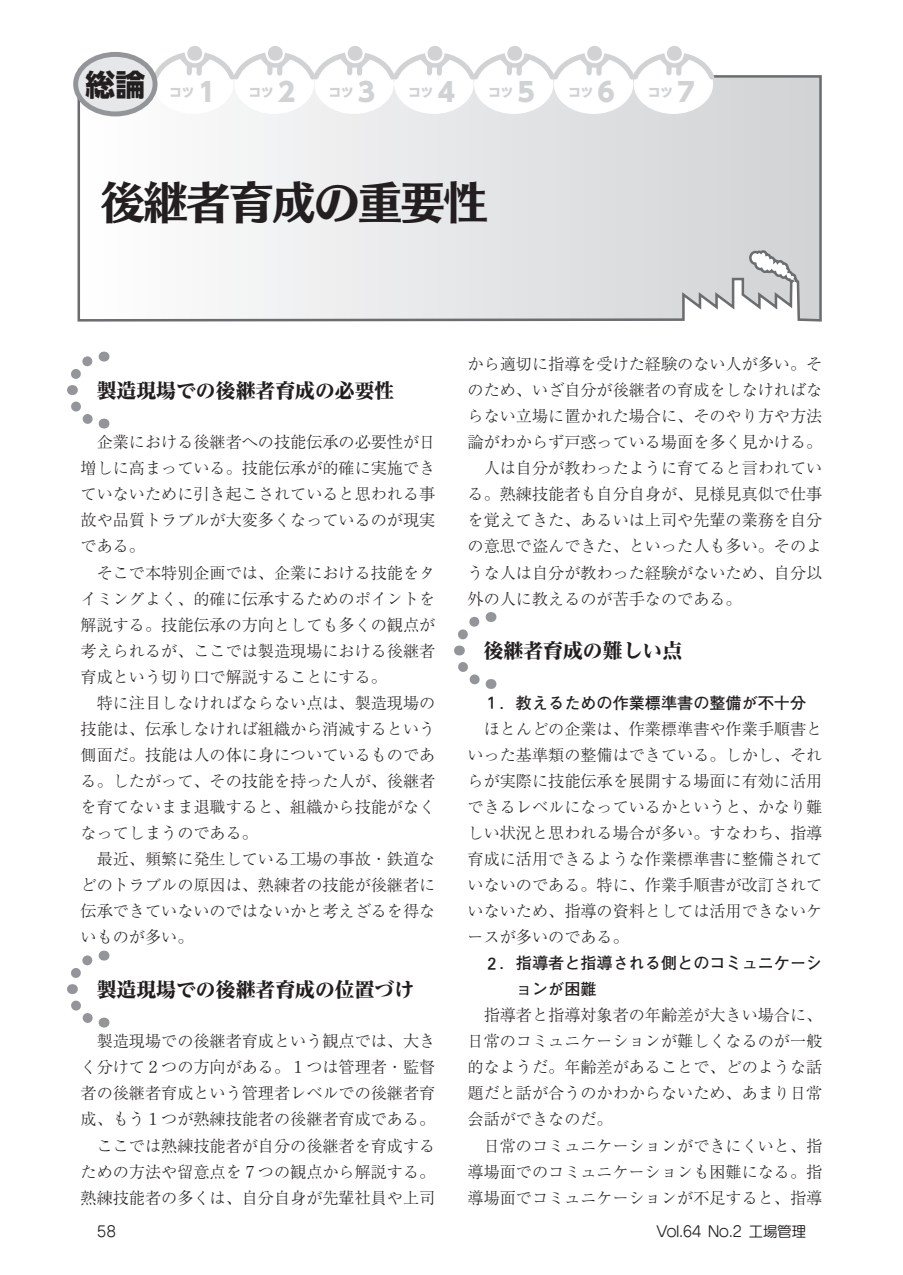
<style>
.page{position:relative;width:903px;height:1275px;background:#fff}
.page>*{position:absolute;margin:0;border:0;box-sizing:border-box;transform-origin:0 0}
.タイトル{font:44.62px "Skip Std E";letter-spacing:-.04em;color:#231f20}
.基050図説{font:800 29.75px "UD Shin Go NT Pro";color:#231f20}
.小見出し{font:800 19.78px "Reim Pr 6";color:#231f20}
.基000本文{font:300 16.1px/26.1px "Ryumin Pro";color:#231f20;text-align:justify}
.基000本文-2{font:300 16.1px/26.1px "Ryumin Pr 6";color:#231f20;text-align:justify}
._０{font:700 16.1px/26.1px "Futo Go B101 Pro";color:#231f20}
._０-2{font:700 16.1px "Futo Go B101 Pr 6";color:#231f20}
.基999柱{font:14.88px "Seurat Pro M";letter-spacing:-.05em;color:#231f20}
.基999ノンブル{font:14.88px "Seurat Pro M";color:#231f20}
.基050図説-2{font:800 12.42px "UD Shin Go NT Pro";color:#d1d2d4}
.s1{font-size:26.07px}
.s2{font-family:"Ryumin Pr 6"}
.s3{font-family:"Ryumin Pro"}
.s4{font-family:"Tsuku Min Pro L";font-weight:400}
.s5{font-family:"Iwa O Go Pro Db";font-weight:400;font-size:17.15px}
.s6{font-family:"Futo Go B101 Pro"}
.s7{font-family:"Futo Go B101 Pr 6"}
</style>
<div class="page">
<svg style="left:67px;top:351px;width:40px;height:78px"></svg>
<svg style="left:67px;top:950px;width:40px;height:78px"></svg>
<svg style="left:454px;top:612px;width:40px;height:77px"></svg>
<svg style="left:77px;top:52px;width:745px;height:270px"></svg>
<div style="left:154px;top:54px;width:79px;height:60px;background:#fff;border-radius:50%"></div>
<div style="left:235px;top:54px;width:79px;height:60px;background:#fff;border-radius:50%"></div>
<div style="left:314px;top:54px;width:80px;height:60px;background:#fff;border-radius:50%"></div>
<div style="left:394px;top:54px;width:80px;height:60px;background:#fff;border-radius:50%"></div>
<div style="left:474px;top:54px;width:79px;height:60px;background:#fff;border-radius:50%"></div>
<div style="left:554px;top:54px;width:79px;height:60px;background:#fff;border-radius:50%"></div>
<div style="left:634px;top:54px;width:79px;height:60px;background:#fff;border-radius:50%"></div>
<svg style="left:149px;top:46px;width:569px;height:38px"></svg>
<div style="left:76px;top:54px;width:79px;height:60px;background:#e6e7e9;border-radius:50%"></div>
<div style="left:73px;top:52px;width:85px;height:64px;border:5px solid #939598;border-radius:50%"></div>
<p class="基050図説" style="left:86px;top:60px;width:61px">総論</p>
<p class="基050図説-2" style="left:169px;top:82px;width:52px">コツ<span class="s1">１</span></p>
<p class="基050図説-2" style="left:249px;top:82px;width:52px">コツ<span class="s1">２</span></p>
<p class="基050図説-2" style="left:329px;top:82px;width:52px">コツ<span class="s1">３</span></p>
<p class="基050図説-2" style="left:409px;top:82px;width:52px">コツ<span class="s1">４</span></p>
<p class="基050図説-2" style="left:488px;top:82px;width:52px">コツ<span class="s1">５</span></p>
<p class="基050図説-2" style="left:568px;top:82px;width:52px">コツ<span class="s1">６</span></p>
<p class="基050図説-2" style="left:648px;top:82px;width:52px">コツ<span class="s1">７</span></p>
<p class="タイトル" style="left:100px;top:169px;width:389px">後継者育成の重要性</p>
<p class="小見出し" style="left:97px;top:374px;width:299px">製造現場での後継者育成の必要性</p>
<p class="基000本文" style="left:81px;top:428px;width:356px;text-indent:16px"><span class="s2">企業</span>における<span class="s2">後継者</span>への<span class="s2">技能伝承</span>の<span class="s2">必要性</span>が<span class="s2">日増</span>しに<span class="s2">高</span>まっている。<span class="s2">技能伝承</span>が<span class="s2">的確</span>に<span class="s2">実施</span>できていないために<span class="s2">引</span>き<span class="s2">起</span>こされていると<span class="s2">思</span>われる<span class="s2">事故</span>や<span class="s2">品質</span>トラブルが<span class="s2">大変多</span>くなっているのが<span class="s2">現実</span>である。</p>
<p class="基000本文" style="left:81px;top:558px;width:356px;text-indent:16px">そこで<span class="s2">本特別企画</span>では、<span class="s2">企業</span>における<span class="s2">技能</span>をタイミングよく、<span class="s2">的確</span>に<span class="s2">伝承</span>するためのポイントを<span class="s2">解説</span>する。<span class="s2">技能伝承</span>の<span class="s2">方向</span>としても<span class="s2">多</span>くの<span class="s2">観点</span>が<span class="s2">考</span>えられるが、ここでは<span class="s2">製造現場</span>における<span class="s2">後継者育成</span>という<span class="s2">切</span>り<span class="s2">口</span>で<span class="s2">解説</span>することにする。</p>
<p class="基000本文" style="left:81px;top:688px;width:356px;text-indent:16px"><span class="s2">特</span>に<span class="s2">注目</span>しなければならない<span class="s2">点</span>は、<span class="s2">製造現場</span>の<span class="s2">技能</span>は、<span class="s2">伝承</span>しなければ<span class="s2">組織</span>から<span class="s2">消滅</span>するという<span class="s2">側面</span>だ。<span class="s2">技能</span>は<span class="s2">人</span>の<span class="s2">体</span>に<span class="s2">身</span>についているものである。したがって、その<span class="s2">技能</span>を<span class="s2">持</span>った<span class="s2">人</span>が、<span class="s2">後継者</span>を<span class="s2">育</span>てないまま<span class="s2">退職</span>すると、<span class="s2">組織</span>から<span class="s2">技能</span>がなくなってしまうのである。</p>
<p class="基000本文" style="left:81px;top:845px;width:356px;text-indent:16px"><span class="s2">最近</span>、<span class="s2">頻繁</span>に<span class="s2">発生</span>している<span class="s2">工場</span>の<span class="s2">事故</span>・<span class="s2">鉄道</span>などのトラブルの<span class="s2">原因</span>は、<span class="s2">熟練者</span>の<span class="s2">技能</span>が<span class="s2">後継者</span>に<span class="s2">伝承</span>できていないのではないかと<span class="s2">考</span>えざるを<span class="s2">得</span>ないものが<span class="s2">多</span>い。</p>
<p class="小見出し" style="left:97px;top:973px;width:319px">製造現場での後継者育成の位置づけ</p>
<p class="基000本文-2" style="left:81px;top:1027px;width:356px;text-indent:16px">製造現場<span class="s3">での</span>後継者育成<span class="s3">という</span>観点<span class="s3">では、</span>大<span class="s3">きく</span>分<span class="s3">けて</span><span class="s4">２</span><span class="s3">つの</span>方向<span class="s3">がある。</span><span class="s4">１</span><span class="s3">つは</span>管理者<span class="s3">・</span>監督者<span class="s3">の</span>後継者育成<span class="s3">という</span>管理者<span class="s3">レベルでの</span>後継者育成<span class="s3">、もう</span><span class="s4">１</span><span class="s3">つが</span>熟練技能者<span class="s3">の</span>後継者育成<span class="s3">である。</span></p>
<p class="基000本文-2" style="left:81px;top:1131px;width:356px;text-indent:16px"><span class="s3">ここでは</span>熟練技能者<span class="s3">が</span>自分<span class="s3">の</span>後継者<span class="s3">を</span>育成<span class="s3">するための</span>方法<span class="s3">や</span>留意点<span class="s3">を</span><span class="s4">７</span><span class="s3">つの</span>観点<span class="s3">から</span>解説<span class="s3">する。</span>熟練技能者<span class="s3">の</span>多<span class="s3">くは、</span>自分自身<span class="s3">が</span>先輩社員<span class="s3">や</span>上司</p>
<p class="基000本文" style="left:468px;top:350px;width:356px">から<span class="s2">適切</span>に<span class="s2">指導</span>を<span class="s2">受</span>けた<span class="s2">経験</span>のない<span class="s2">人</span>が<span class="s2">多</span>い。そのため、いざ<span class="s2">自分</span>が<span class="s2">後継者</span>の<span class="s2">育成</span>をしなければならない<span class="s2">立場</span>に<span class="s2">置</span>かれた<span class="s2">場合</span>に、そのやり<span class="s2">方</span>や<span class="s2">方法論</span>がわからず<span class="s2">戸惑</span>っている<span class="s2">場面</span>を<span class="s2">多</span>く<span class="s2">見</span>かける。</p>
<p class="基000本文" style="left:468px;top:454px;width:356px;text-indent:16px"><span class="s2">人</span>は<span class="s2">自分</span>が<span class="s2">教</span>わったように<span class="s2">育</span>てると<span class="s2">言</span>われている。<span class="s2">熟練技能者</span>も<span class="s2">自分自身</span>が、<span class="s2">見様見真似</span>で<span class="s2">仕事</span>を<span class="s2">覚</span>えてきた、あるいは<span class="s2">上司</span>や<span class="s2">先輩</span>の<span class="s2">業務</span>を<span class="s2">自分</span>の<span class="s2">意思</span>で<span class="s2">盗</span>んできた、といった<span class="s2">人</span>も<span class="s2">多</span>い。そのような<span class="s2">人</span>は<span class="s2">自分</span>が<span class="s2">教</span>わった<span class="s2">経験</span>がないため、<span class="s2">自分以外</span>の<span class="s2">人</span>に<span class="s2">教</span>えるのが<span class="s2">苦手</span>なのである。</p>
<p class="小見出し" style="left:484px;top:634px;width:200px">後継者育成の難しい点</p>
<p class="_０-2" style="left:484px;top:690px;width:324px"><span class="s5">１</span><span class="s6">．</span>教<span class="s6">えるための</span>作業標準書<span class="s6">の</span>整備<span class="s6">が</span>不十分</p>
<p class="基000本文" style="left:468px;top:714px;width:356px;text-indent:16px">ほとんどの<span class="s2">企業</span>は、<span class="s2">作業標準書</span>や<span class="s2">作業手順書</span>といった<span class="s2">基準類</span>の<span class="s2">整備</span>はできている。しかし、それらが<span class="s2">実際</span>に<span class="s2">技能伝承</span>を<span class="s2">展開</span>する<span class="s2">場面</span>に<span class="s2">有効</span>に<span class="s2">活用</span>できるレベルになっているかというと、かなり<span class="s2">難</span>しい<span class="s2">状況</span>と<span class="s2">思</span>われる<span class="s2">場合</span>が<span class="s2">多</span>い。すなわち、<span class="s2">指導育成</span>に<span class="s2">活用</span>できるような<span class="s2">作業標準書</span>に<span class="s2">整備</span>されていないのである。<span class="s2">特</span>に、<span class="s2">作業手順書</span>が<span class="s2">改訂</span>されていないため、<span class="s2">指導</span>の<span class="s2">資料</span>としては<span class="s2">活用</span>できないケースが<span class="s2">多</span>いのである。</p>
<p class="_０" style="left:516px;top:948px;width:308px;text-indent:-32px"><span class="s5">２</span>．<span class="s7">指導者</span>と<span class="s7">指導</span>される<span class="s7">側</span>とのコミュニケーションが<span class="s7">困難</span></p>
<p class="基000本文" style="left:468px;top:1001px;width:356px;text-indent:16px"><span class="s2">指導者</span>と<span class="s2">指導対象者</span>の<span class="s2">年齢差</span>が<span class="s2">大</span>きい<span class="s2">場合</span>に、<span class="s2">日常</span>のコミュニケーションが<span class="s2">難</span>しくなるのが<span class="s2">一般的</span>なようだ。<span class="s2">年齢差</span>があることで、どのような<span class="s2">話題</span>だと<span class="s2">話</span>が<span class="s2">合</span>うのかわからないため、あまり<span class="s2">日常会話</span>ができなのだ。</p>
<p class="基000本文" style="left:468px;top:1131px;width:356px;text-indent:16px"><span class="s2">日常</span>のコミュニケーションができにくいと、<span class="s2">指導場面</span>でのコミュニケーションも<span class="s2">困難</span>になる。<span class="s2">指導場面</span>でコミュニケーションが<span class="s2">不足</span>すると、<span class="s2">指導</span></p>
<p class="基999ノンブル" style="left:97px;top:1222px;width:21px">58</p>
<p class="基999柱" style="left:657px;top:1222px;width:151px">Vol.64 No.2 工場管理</p>
</div>
